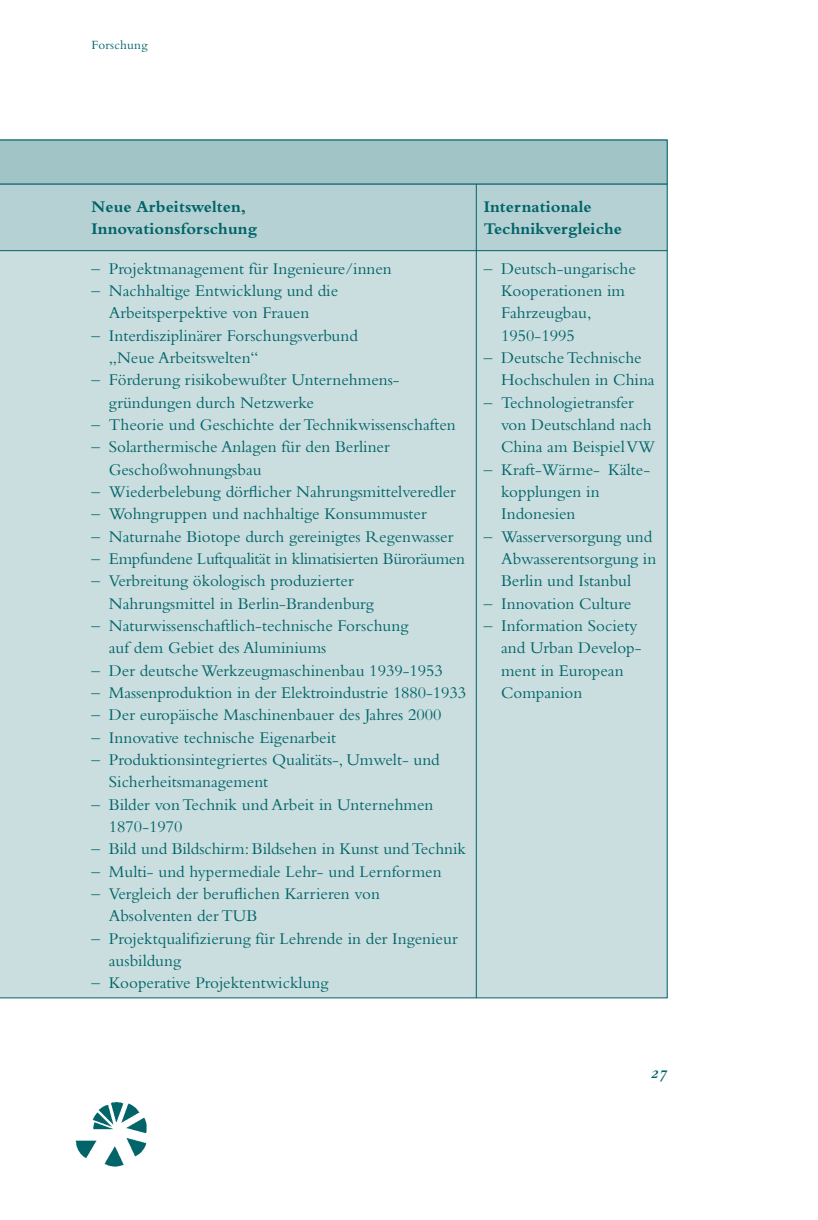
<style>
.page{position:relative;width:818px;height:1220px;background:#fff}
.page>*{position:absolute;margin:0;border:0;box-sizing:border-box;transform-origin:0 0}
.t1{font:17.5px "Bembo Semibold Italic Os F";color:#006469}
.t2{font:17.15px/22.4px "Bembo";color:#006469}
.t3{font:700 17.15px/22.4px "Bembo";letter-spacing:.005em;color:#006469}
.t4{font:17.15px "Bembo";letter-spacing:-.02em;color:#006469}
.t5{font:13.12px "Bembo";letter-spacing:.015em;color:#006469}
</style>
<div class="page">
<img style="left:75px;top:1102px;width:71px;height:64px">
<div style="left:0;top:251px;width:667px;height:747px;background:#cbdedf"></div>
<div style="left:0;top:140px;width:667px;height:44px;background:#a1c4c7"></div>
<div style="left:0;top:184px;width:667px;height:67px;background:#b6d1d3"></div>
<hr style="left:476px;top:184px;width:1px;height:814px;background:#006469">
<p class="t5" style="left:91px;top:41px;width:57px">Forschung</p>
<p class="t3" style="left:91px;top:197px;width:167px">Neue Arbeitswelten,<br>Innovationsforschung</p>
<p class="t2" style="left:91px;top:259px;width:302px">– Projektmanagement für Ingenieure/innen</p>
<p class="t2" style="left:109px;top:281px;width:231px;text-indent:-17px">– Nachhaltige Entwicklung und die<br>Arbeitsperpektive von Frauen</p>
<p class="t2" style="left:109px;top:326px;width:250px;text-indent:-17px">– Interdisziplinärer Forschungsverbund „Neue Arbeitswelten“</p>
<p class="t2" style="left:109px;top:370px;width:292px;text-indent:-17px">– Förderung risikobewußter Unternehmens&shy;gründungen durch Netzwerke</p>
<p class="t2" style="left:91px;top:415px;width:366px">– Theorie und Geschichte der Technikwissenschaften</p>
<p class="t2" style="left:109px;top:437px;width:282px;text-indent:-17px">– Solarthermische Anlagen für den Berliner<br>Geschoßwohnungsbau</p>
<p class="t2" style="left:91px;top:482px;width:366px">– Wiederbelebung dörflicher Nahrungsmittelveredler</p>
<p class="t2" style="left:91px;top:504px;width:337px">– Wohngruppen und nachhaltige Konsummuster</p>
<p class="t2" style="left:91px;top:527px;width:363px">– Naturnahe Biotope durch gereinigtes Regenwasser</p>
<p class="t4" style="left:91px;top:552px;width:375px">– Empfundene Luftqualität in klimatisierten Büroräumen</p>
<p class="t2" style="left:109px;top:571px;width:266px;text-indent:-17px">– Verbreitung ökologisch produzierter<br>Nahrungsmittel in Berlin-Brandenburg</p>
<p class="t2" style="left:109px;top:616px;width:301px;text-indent:-17px">– Naturwissenschaftlich-technische Forschung auf dem Gebiet des Aluminiums</p>
<p class="t2" style="left:91px;top:661px;width:353px">– Der deutsche Werkzeugmaschinenbau 1939-1953</p>
<p class="t2" style="left:91px;top:683px;width:376px">– Massenproduktion in der Elektroindustrie 1880-1933</p>
<p class="t2" style="left:91px;top:705px;width:351px">– Der europäische Maschinenbauer des Jahres 2000</p>
<p class="t2" style="left:91px;top:728px;width:246px">– Innovative technische Eigenarbeit</p>
<p class="t2" style="left:109px;top:750px;width:332px;text-indent:-17px">– Produktionsintegriertes Qualitäts-, Umwelt- und<br>Sicherheitsmanagement</p>
<p class="t2" style="left:109px;top:794px;width:326px;text-indent:-17px">– Bilder von Technik und Arbeit in Unternehmen<br>1870-1970</p>
<p class="t2" style="left:91px;top:839px;width:376px">– Bild und Bildschirm: Bildsehen in Kunst und Technik</p>
<p class="t2" style="left:91px;top:861px;width:351px">– Multi- und hypermediale Lehr- und Lernformen</p>
<p class="t2" style="left:109px;top:884px;width:272px;text-indent:-17px">– Vergleich der beruflichen Karrieren von<br>Absolventen der TUB</p>
<p class="t2" style="left:109px;top:928px;width:350px;text-indent:-17px">– Projektqualifizierung für Lehrende in der Ingenieur ausbildung</p>
<p class="t2" style="left:91px;top:973px;width:238px">– Kooperative Projektentwicklung</p>
<p class="t3" style="left:483px;top:197px;width:140px">Internationale<br>Technikvergleiche</p>
<p class="t2" style="left:501px;top:259px;width:136px;text-indent:-17px">– Deutsch-ungarische<br>Kooperationen im<br>Fahrzeugbau,<br>1950-1995</p>
<p class="t2" style="left:501px;top:348px;width:155px;text-indent:-17px">– Deutsche Technische<br>Hochschulen in China</p>
<p class="t2" style="left:501px;top:393px;width:156px;text-indent:-17px">– Technologietransfer von Deutschland nach<br>China am Beispiel VW</p>
<p class="t2" style="left:501px;top:460px;width:150px;text-indent:-17px">– Kraft-Wärme- Kälte&shy;kopplungen in<br>Indonesien</p>
<p class="t2" style="left:501px;top:527px;width:156px;text-indent:-17px">– Wasserversorgung und<br>Abwasserentsorgung in<br>Berlin und Istanbul</p>
<p class="t2" style="left:483px;top:594px;width:149px">– Innovation Culture</p>
<p class="t2" style="left:501px;top:616px;width:142px;text-indent:-17px">– Information Society and Urban Develop&shy;ment in European<br>Companion</p>
<p class="t1" style="left:650px;top:1066px;width:19px">27</p>
</div>
